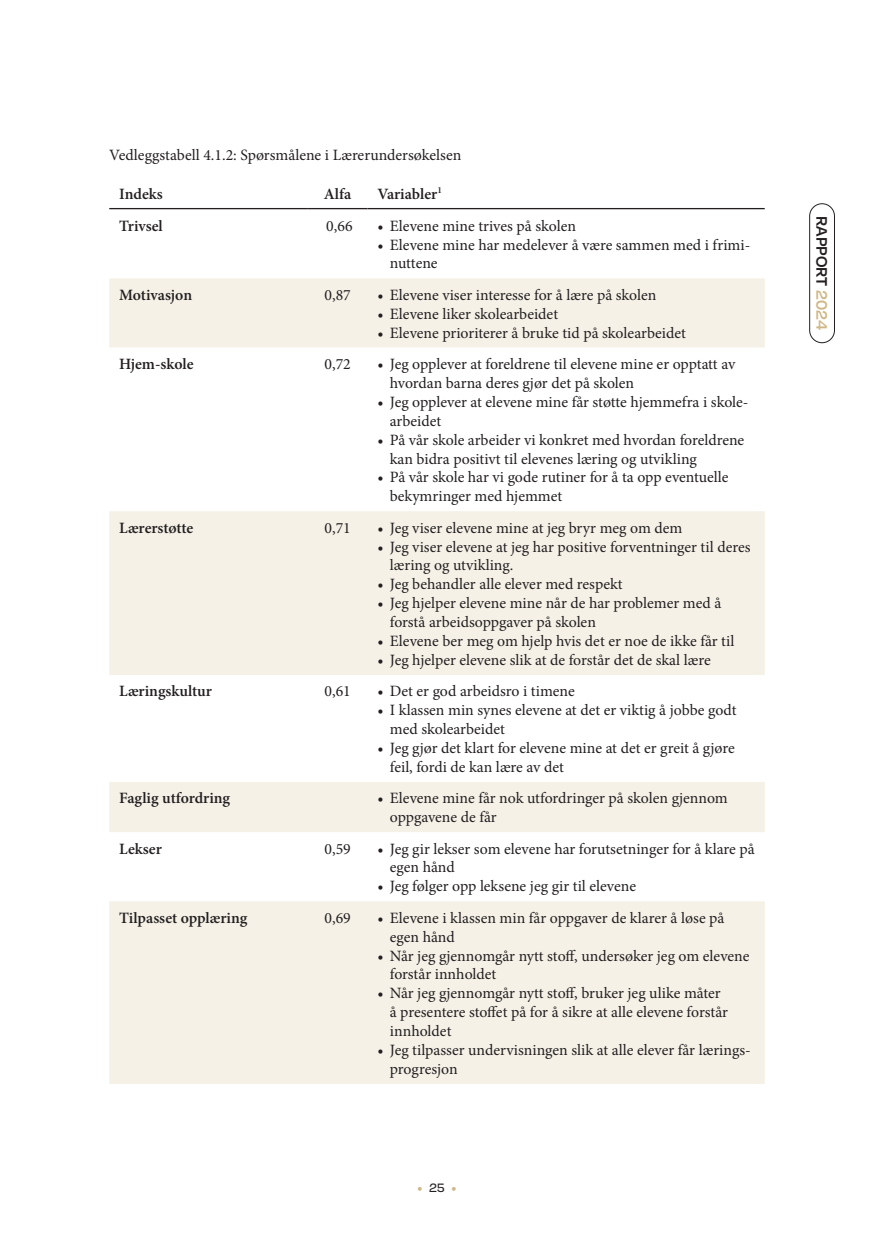
<style>
.page{position:relative;width:874px;height:1241px;background:#fff}
.page>*{position:absolute;margin:0;border:0;box-sizing:border-box;transform-origin:0 0}
.t1{font:600 17.5px "Degular";color:#231f20}
.TD_punkt{font:15.75px/18.9px "Minion Pro";color:#231f20}
.TH{font:600 15.75px "Minion Pro";letter-spacing:-.005em;color:#231f20}
.Figurtekst{font:15.75px "Minion Pro";color:#231f20}
.TD_C{font:15.75px "Minion Pro";color:#231f20}
.TH_C{font:600 15.75px "Minion Pro";color:#231f20}
.t2{font:700 14px "Minion Pro";color:#cfb887}
.s1{font-family:"Degular";font-weight:500;color:#231f20}
.s2{color:#cfb887}
</style>
<div class="page">
<div style="left:809px;top:203px;width:25px;height:140px;border:1px solid #231f20;border-radius:12px"></div>
<svg style="left:109px;top:278px;width:655px;height:805px;fill:#f7f4ec"></svg>
<hr style="left:109px;top:208px;width:199px;height:1px;background:#231f20">
<hr style="left:308px;top:208px;width:59px;height:1px;background:#231f20">
<hr style="left:367px;top:208px;width:397px;height:1px;background:#231f20">
<p class="Figurtekst" style="left:109px;top:145px;width:353px">Vedleggstabell 4.1.2: Spørsmålene i Lærerundersøkelsen</p>
<p class="TH" style="left:119px;top:183px;width:45px">Indeks</p>
<p class="TH_C" style="left:324px;top:183px;width:29px">Alfa</p>
<p class="TH" style="left:377px;top:183px;width:66px">Variabler<sup>1</sup></p>
<p class="TH" style="left:119px;top:215px;width:45px">Trivsel</p>
<p class="TD_C" style="left:326px;top:215px;width:28px">0,66</p>
<p class="TD_punkt" style="left:377px;top:216px;width:200px">• Elevene mine trives på skolen</p>
<p class="TD_punkt" style="left:389px;top:235px;width:362px;text-indent:-12px">• Elevene mine har medelever å være sammen med i frimi&shy;nuttene</p>
<p class="TH" style="left:119px;top:284px;width:74px">Motivasjon</p>
<p class="TD_C" style="left:324px;top:284px;width:28px">0,87</p>
<p class="TD_punkt" style="left:377px;top:285px;width:280px">• Elevene viser interesse for å lære på skolen</p>
<p class="TD_punkt" style="left:377px;top:304px;width:182px">• Elevene liker skolearbeidet</p>
<p class="TD_punkt" style="left:377px;top:323px;width:310px">• Elevene prioriterer å bruke tid på skolearbeidet</p>
<p class="TH" style="left:119px;top:353px;width:76px">Hjem-skole</p>
<p class="TD_C" style="left:324px;top:353px;width:28px">0,72</p>
<p class="TD_punkt" style="left:389px;top:354px;width:347px;text-indent:-12px">• Jeg opplever at foreldrene til elevene mine er opptatt av hvordan barna deres gjør det på skolen</p>
<p class="TD_punkt" style="left:389px;top:392px;width:360px;text-indent:-12px">• Jeg opplever at elevene mine får støtte hjemmefra i skole&shy;arbeidet</p>
<p class="TD_punkt" style="left:389px;top:430px;width:356px;text-indent:-12px">• På vår skole arbeider vi konkret med hvordan foreldrene kan bidra positivt til elevenes læring og utvikling</p>
<p class="TD_punkt" style="left:389px;top:468px;width:340px;text-indent:-12px">• På vår skole har vi gode rutiner for å ta opp eventuelle bekymringer med hjemmet</p>
<p class="TH" style="left:119px;top:516px;width:76px">Lærerstøtte</p>
<p class="TD_C" style="left:324px;top:517px;width:28px">0,71</p>
<p class="TD_punkt" style="left:377px;top:518px;width:306px">• Jeg viser elevene mine at jeg bryr meg om dem</p>
<p class="TD_punkt" style="left:389px;top:537px;width:362px;text-indent:-12px">• Jeg viser elevene at jeg har positive forventninger til deres læring og utvikling.</p>
<p class="TD_punkt" style="left:377px;top:575px;width:246px">• Jeg behandler alle elever med respekt</p>
<p class="TD_punkt" style="left:389px;top:593px;width:333px;text-indent:-12px">• Jeg hjelper elevene mine når de har problemer med å forstå arbeidsoppgaver på skolen</p>
<p class="TD_punkt" style="left:377px;top:631px;width:358px">• Elevene ber meg om hjelp hvis det er noe de ikke får til</p>
<p class="TD_punkt" style="left:377px;top:650px;width:335px">• Jeg hjelper elevene slik at de forstår det de skal lære</p>
<p class="TH" style="left:119px;top:680px;width:94px">Læringskultur</p>
<p class="TD_C" style="left:324px;top:680px;width:28px">0,61</p>
<p class="TD_punkt" style="left:377px;top:681px;width:199px">• Det er god arbeidsro i timene</p>
<p class="TD_punkt" style="left:389px;top:700px;width:348px;text-indent:-12px">• I klassen min synes elevene at det er viktig å jobbe godt med skolearbeidet</p>
<p class="TD_punkt" style="left:389px;top:738px;width:346px;text-indent:-12px">• Jeg gjør det klart for elevene mine at det er greit å gjøre feil, fordi de kan lære av det</p>
<p class="TH" style="left:119px;top:787px;width:112px">Faglig utfordring</p>
<p class="TD_punkt" style="left:389px;top:788px;width:339px;text-indent:-12px">• Elevene mine får nok utfordringer på skolen gjennom oppgavene de får</p>
<p class="TH" style="left:119px;top:837px;width:44px">Lekser</p>
<p class="TD_C" style="left:324px;top:837px;width:28px">0,59</p>
<p class="TD_punkt" style="left:389px;top:839px;width:366px;text-indent:-12px">• Jeg gir lekser som elevene har forutsetninger for å klare på egen hånd</p>
<p class="TD_punkt" style="left:377px;top:876px;width:260px">• Jeg følger opp leksene jeg gir til elevene</p>
<p class="TH" style="left:119px;top:906px;width:130px">Tilpasset opplæring</p>
<p class="TD_C" style="left:324px;top:906px;width:28px">0,69</p>
<p class="TD_punkt" style="left:389px;top:908px;width:336px;text-indent:-12px">• Elevene i klassen min får oppgaver de klarer å løse på egen hånd</p>
<p class="TD_punkt" style="left:389px;top:945px;width:361px;text-indent:-12px">• Når jeg gjennomgår nytt stoff, undersøker jeg om elevene forstår innholdet</p>
<p class="TD_punkt" style="left:389px;top:983px;width:339px;text-indent:-12px">• Når jeg gjennomgår nytt stoff, bruker jeg ulike måter å presentere stoffet på for å sikre at alle elevene forstår innholdet</p>
<p class="TD_punkt" style="left:389px;top:1040px;width:362px;text-indent:-12px">• Jeg tilpasser undervisningen slik at alle elever får lærings&shy;progresjon</p>
<p class="t2" style="left:417px;top:1176px;width:41px">• <span class="s1">25</span> •</p>
<p class="t1" style="left:832px;top:216px;width:115px;rotate:90deg">RAPPORT <span class="s2">2024</span></p>
</div>
